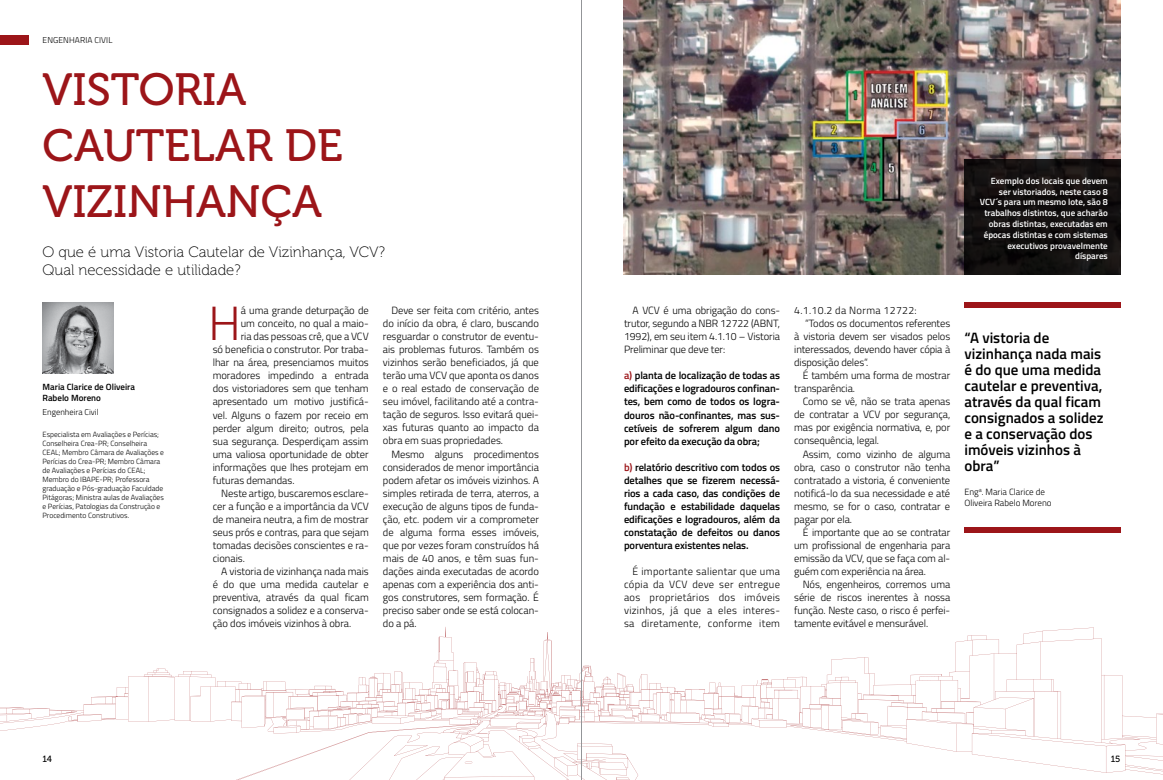
<style>
.page{position:relative;width:1163px;height:780px;background:#fff}
.page>*{position:absolute;margin:0;border:0;box-sizing:border-box;transform-origin:0 0}
.t1{font:300 47.9px "Titillium Web";color:#9c1519}
.t2{font:45px/56px "Museo 500";color:#9c1519}
.t3{font:600 15px/16px "Titillium Web";color:#000}
.t4{font:15px/18px "Museo 100";color:#000}
.t5{font:300 10.5px/13px "Titillium Web";letter-spacing:-.005em;color:#000;text-align:justify}
.t6{font:600 10.5px/13px "Titillium Web";letter-spacing:-.01em;color:#000;text-align:justify}
.t7{font:300 10.5px "Titillium Web";letter-spacing:.03em;color:#000}
.t8{font:600 9px/10.8px "Titillium Web";color:#fff;text-align:right}
.t9{font:300 9px/10.8px "Titillium Web";color:#000}
.t10{font:600 9px/10.8px "Titillium Web";color:#000}
.t11{font:9px "Museo 500";color:#000}
.t12{font:300 8.5px "Titillium Web";letter-spacing:.005em;color:#000}
.t13{font:300 7.5px/9px "Titillium Web";color:#000}
.s1{color:#9c1519}
</style>
<div class="page">
<img style="left:623px;top:0;width:497px;height:274px">
<svg style="left:964px;top:159px;width:156px;height:115px;background:#120f0f"></svg>
<div style="left:0;top:35px;width:28px;height:9px;background:#9c1519"></div>
<img style="left:43px;top:302px;width:70px;height:71px">
<div style="left:964px;top:302px;width:156px;height:6px;background:#9c1519"></div>
<div style="left:964px;top:527px;width:156px;height:6px;background:#9c1519"></div>
<svg style="left:47px;top:632px;width:1115px;height:142px"></svg>
<hr style="left:581px;top:0;width:1px;height:780px;background:#939598">
<p class="t12" style="left:43px;top:33px;width:71px">ENGENHARIA CIVIL</p>
<h2 class="t2" style="left:43px;top:63px;width:301px">VISTORIA<br>CAUTELAR DE<br>VIZINHANÇA</h2>
<h3 class="t4" style="left:43px;top:243px;width:344px">O que é uma Vistoria Cautelar de Vizinhança, VCV?<br>Qual necessidade e utilidade?</h3>
<p class="t10" style="left:43px;top:381px;width:94px">Maria Clarice de Oliveira<br>Rabelo Moreno</p>
<p class="t12" style="left:43px;top:406px;width:58px">Engenheira Civil</p>
<p class="t13" style="left:43px;top:429px;width:123px">Especialista em Avaliações e Perícias; Conselheira Crea-PR; Conselheira CEAL; Membro Câmara de Avaliações e Perícias do Crea-PR; Membro Câmara de Avaliações e Perícias do CEAL; Membro do IBAPE-PR; Professora graduação e Pós-graduação Faculdade Pitágoras; Ministra aulas de Avaliações e Perícias, Patologias da Construção e Procedimento Construtivos.</p>
<h1 class="t1" style="left:208px;top:289px;width:34px">H</h1>
<p class="t5" style="left:241px;top:304px;width:129px">á uma grande deturpação de</p>
<p class="t5" style="left:241px;top:317px;width:129px">um conceito, no qual a maio-</p>
<p class="t5" style="left:241px;top:330px;width:129px">ria das pessoas crê, que a VCV</p>
<p class="t5" style="left:213px;top:343px;width:157px">só beneficia o construtor. Por traba-</p>
<p class="t5" style="left:213px;top:356px;width:157px">lhar na área, presenciamos muitos</p>
<p class="t5" style="left:213px;top:369px;width:157px">moradores impedindo a entrada</p>
<p class="t5" style="left:213px;top:382px;width:157px">dos vistoriadores sem que tenham</p>
<p class="t5" style="left:213px;top:395px;width:157px">apresentado um motivo justificá-</p>
<p class="t5" style="left:213px;top:408px;width:157px">vel. Alguns o fazem por receio em</p>
<p class="t5" style="left:213px;top:421px;width:157px">perder algum direito; outros, pela</p>
<p class="t5" style="left:213px;top:434px;width:157px">sua segurança. Desperdiçam assim</p>
<p class="t5" style="left:213px;top:447px;width:157px">uma valiosa oportunidade de obter</p>
<p class="t5" style="left:213px;top:460px;width:157px">informações que lhes protejam em</p>
<p class="t5" style="left:213px;top:473px;width:83px">futuras demandas.</p>
<p class="t5" style="left:221px;top:486px;width:149px">Neste artigo, buscaremos esclare-</p>
<p class="t5" style="left:213px;top:499px;width:157px">cer a função e a importância da VCV</p>
<p class="t5" style="left:213px;top:512px;width:157px">de maneira neutra, a fim de mostrar</p>
<p class="t5" style="left:213px;top:525px;width:157px">seus prós e contras, para que sejam</p>
<p class="t5" style="left:213px;top:538px;width:157px">tomadas decisões conscientes e ra-</p>
<p class="t5" style="left:213px;top:551px;width:34px">cionais.</p>
<p class="t5" style="left:221px;top:564px;width:149px">A vistoria de vizinhança nada mais</p>
<p class="t5" style="left:213px;top:577px;width:157px">é do que uma medida cautelar e</p>
<p class="t5" style="left:213px;top:590px;width:157px">preventiva, através da qual ficam</p>
<p class="t5" style="left:213px;top:603px;width:157px">consignados a solidez e a conserva-</p>
<p class="t5" style="left:213px;top:616px;width:140px">ção dos imóveis vizinhos à obra.</p>
<p class="t5" style="left:383px;top:304px;width:157px;text-indent:9px">Deve ser feita com critério, antes do início da obra, é claro, buscando resguardar o construtor de eventu&shy;ais problemas futuros. Também os vizinhos serão beneficiados, já que terão uma VCV que aponta os danos e o real estado de conservação de seu imóvel, facilitando até a contra&shy;tação de seguros. Isso evitará quei&shy;xas futuras quanto ao impacto da obra em suas propriedades.</p>
<p class="t5" style="left:383px;top:447px;width:157px;text-indent:9px">Mesmo alguns procedimentos considerados de menor importância podem afetar os imóveis vizinhos. A simples retirada de terra, aterros, a execução de alguns tipos de funda&shy;ção, etc. podem vir a comprometer de alguma forma esses imóveis, que por vezes foram construídos há mais de 40 anos, e têm suas fun&shy;dações ainda executadas de acordo apenas com a experiência dos anti&shy;gos construtores, sem formação. É preciso saber onde se está colocan&shy;do a pá.</p>
<p class="t8" style="left:979px;top:175px;width:129px">Exemplo dos locais que devem ser vistoriados, neste caso 8<br>VCV´s para um mesmo lote, são 8 trabalhos distintos, que acharão obras distintas, executadas em épocas distintas e com sistemas executivos provavelmente díspares</p>
<p class="t5" style="left:624px;top:304px;width:157px;text-indent:9px">A VCV é uma obrigação do cons&shy;trutor, segundo a NBR 12722 (ABNT, 1992), em seu item 4.1.10 – Vistoria Preliminar que deve ter:</p>
<p class="t6" style="left:624px;top:369px;width:157px"><span class="s1">a)</span> planta de localização de todas as edificações e logradouros confinan&shy;tes, bem como de todos os logra&shy;douros não-confinantes, mas sus&shy;cetíveis de sofrerem algum dano por efeito da execução da obra;</p>
<p class="t6" style="left:624px;top:460px;width:157px"><span class="s1">b)</span> relatório descritivo com todos os detalhes que se fizerem necessá&shy;rios a cada caso, das condições de fundação e estabilidade daquelas edificações e logradouros, além da constatação de defeitos ou danos porventura existentes nelas.</p>
<p class="t5" style="left:624px;top:564px;width:157px;text-indent:9px">É importante salientar que uma cópia da VCV deve ser entregue aos proprietários dos imóveis vizinhos, já que a eles interes&shy;sa diretamente, conforme item</p>
<p class="t7" style="left:794px;top:303px;width:124px">4.1.10.2 da Norma 12722:</p>
<p class="t5" style="left:805px;top:317px;width:146px">“Todos os documentos referentes</p>
<p class="t5" style="left:794px;top:330px;width:157px">à vistoria devem ser visados pelos</p>
<p class="t5" style="left:794px;top:343px;width:157px">interessados, devendo haver cópia à</p>
<p class="t5" style="left:794px;top:356px;width:75px">disposição deles“.</p>
<p class="t5" style="left:802px;top:369px;width:149px">É também uma forma de mostrar</p>
<p class="t5" style="left:794px;top:382px;width:62px">transparência.</p>
<p class="t5" style="left:802px;top:395px;width:149px">Como se vê, não se trata apenas</p>
<p class="t5" style="left:794px;top:408px;width:157px">de contratar a VCV por segurança,</p>
<p class="t5" style="left:794px;top:421px;width:157px">mas por exigência normativa, e, por</p>
<p class="t5" style="left:794px;top:434px;width:86px">consequência, legal.</p>
<p class="t5" style="left:802px;top:447px;width:149px">Assim, como vizinho de alguma</p>
<p class="t5" style="left:794px;top:460px;width:157px">obra, caso o construtor não tenha</p>
<p class="t5" style="left:794px;top:473px;width:157px">contratado a vistoria, é conveniente</p>
<p class="t5" style="left:794px;top:486px;width:157px">notificá-lo da sua necessidade e até</p>
<p class="t5" style="left:794px;top:499px;width:157px">mesmo, se for o caso, contratar e</p>
<p class="t5" style="left:794px;top:512px;width:59px">pagar por ela.</p>
<p class="t5" style="left:802px;top:525px;width:149px">É importante que ao se contratar</p>
<p class="t5" style="left:794px;top:538px;width:157px">um profissional de engenharia para</p>
<p class="t5" style="left:794px;top:551px;width:157px">emissão da VCV, que se faça com al-</p>
<p class="t5" style="left:794px;top:564px;width:133px">guém com experiência na área.</p>
<p class="t5" style="left:802px;top:577px;width:149px">Nós, engenheiros, corremos uma</p>
<p class="t5" style="left:794px;top:590px;width:157px">série de riscos inerentes à nossa</p>
<p class="t5" style="left:794px;top:603px;width:157px">função. Neste caso, o risco é perfei-</p>
<p class="t5" style="left:794px;top:616px;width:135px">tamente evitável e mensurável.</p>
<h3 class="t3" style="left:964px;top:329px;width:141px">“A vistoria de vizinhança nada mais é do que uma medida cautelar e preventiva, através da qual ficam consignados a solidez e a conservação dos imóveis vizinhos à obra”</h3>
<p class="t9" style="left:964px;top:485px;width:89px">Eng<sup>a</sup>. Maria Clarice de<br>Oliveira Rabelo Moreno</p>
<p class="t11" style="left:43px;top:754px;width:11px">14</p>
<p class="t11" style="left:1110px;top:754px;width:11px">15</p>
</div>
